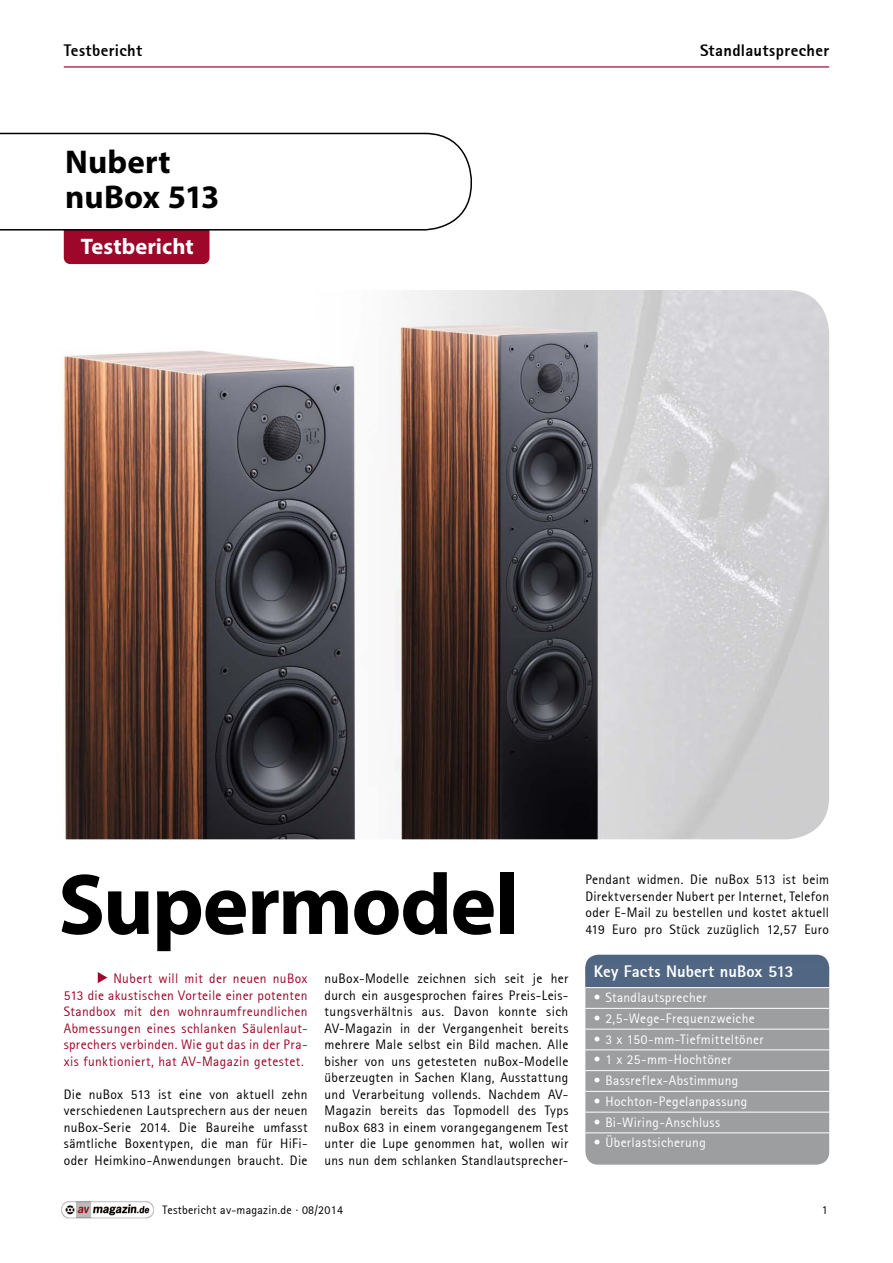
<style>
.page{position:relative;width:893px;height:1263px;background:#fff}
.page>*{position:absolute;margin:0;border:0;box-sizing:border-box;transform-origin:0 0}
.t1{font:700 87px "Myriad Pro";letter-spacing:-.02em;color:#000}
.Überhead_x{font:700 33px "Myriad Pro";letter-spacing:.005em;color:#000}
.t2{font:700 22.5px "Myriad Pro";letter-spacing:.005em;color:#fff}
.Sky_x{font:800 16.5px "Rotis Sans Serif";letter-spacing:.02em;color:#000}
.Kiste_Head_x{font:800 16.5px "Rotis Sans Serif";letter-spacing:.005em;color:#fff}
.Brot_ohne_Einzug_x{font:13.5px/16.5px "Rotis Sans Serif";letter-spacing:.02em;color:#000;text-align:justify}
.Brot_x{font:13.5px/16.5px "Rotis Sans Serif";letter-spacing:.03em;color:#9e062a;text-align:justify}
.Kiste_Aufzählung_x{font:13.5px "Rotis Sans Serif";letter-spacing:.025em;color:#fff}
._8pt_x{font:12px "Rotis Sans Serif";letter-spacing:.02em;color:#000}
</style>
<div class="page">
<img style="left:63px;top:290px;width:766px;height:549px">
<svg style="left:98px;top:972px;width:9px;height:11px"></svg>
<hr style="left:64px;top:66px;width:765px;height:2px;background:#9e062a">
<div style="left:64px;top:231px;width:145px;height:33px;background:#9e062a"></div>
<svg style="left:0;top:133px;width:472px;height:98px"></svg>
<img style="left:61px;top:1201px;width:93px;height:18px">
<svg style="left:585px;top:955px;width:244px;height:210px;background:#989c9e"></svg>
<div style="left:585px;top:967px;width:244px;height:21px;background:#506682"></div>
<hr style="left:585px;top:987px;width:244px;height:1px;background:#fff">
<hr style="left:585px;top:1008px;width:244px;height:1px;background:#fff">
<hr style="left:585px;top:1029px;width:244px;height:1px;background:#fff">
<hr style="left:585px;top:1049px;width:244px;height:1px;background:#fff">
<hr style="left:585px;top:1070px;width:244px;height:1px;background:#fff">
<hr style="left:585px;top:1091px;width:244px;height:1px;background:#fff">
<hr style="left:585px;top:1112px;width:244px;height:1px;background:#fff">
<hr style="left:585px;top:1132px;width:244px;height:1px;background:#fff">
<p class="Sky_x" style="left:64px;top:40px;width:80px">Testbericht</p>
<p class="Sky_x" style="left:700px;top:40px;width:131px">Standlautsprecher</p>
<p class="Überhead_x" style="left:65px;top:141px;width:107px">Nubert</p>
<p class="Überhead_x" style="left:65px;top:175px;width:156px">nuBox 513</p>
<p class="t2" style="left:81px;top:232px;width:114px">Testbericht</p>
<p class="t1" style="left:58px;top:848px;width:462px">Supermodel</p>
<p class="Brot_ohne_Einzug_x" style="left:325px;top:970px;width:245px">nuBox-Modelle zeichnen sich seit je her durch ein ausgesprochen faires Preis-Leis&shy;tungsverhältnis aus. Davon konnte sich AV-Magazin in der Vergangenheit bereits mehrere Male selbst ein Bild machen. Alle bisher von uns getesteten nuBox-Modelle überzeugten in Sachen Klang, Ausstattung und Verarbeitung vollends. Nachdem AV-Magazin bereits das Topmodell des Typs nuBox 683 in einem vorangegangenem Test unter die Lupe genommen hat, wollen wir uns nun dem schlanken Standlautsprecher-</p>
<p class="Brot_x" style="left:64px;top:970px;width:245px;text-indent:50px">Nubert will mit der neuen nuBox 513 die akustischen Vorteile einer potenten Standbox mit den wohnraumfreundlichen Abmessungen eines schlanken Säulenlaut&shy;sprechers verbinden. Wie gut das in der Pra&shy;xis funktioniert, hat AV-Magazin getestet.</p>
<p class="Brot_ohne_Einzug_x" style="left:64px;top:1086px;width:245px">Die nuBox 513 ist eine von aktuell zehn verschiedenen Lautsprechern aus der neuen nuBox-Serie 2014. Die Baureihe umfasst sämtliche Boxentypen, die man für HiFi&shy;oder Heimkino-Anwendungen braucht. Die</p>
<p class="_8pt_x" style="left:162px;top:1203px;width:182px">Testbericht av-magazin.de · 08/2014</p>
<p class="Brot_ohne_Einzug_x" style="left:585px;top:871px;width:245px">Pendant widmen. Die nuBox 513 ist beim Direktversender Nubert per Internet, Telefon oder E-Mail zu bestellen und kostet aktuell 419 Euro pro Stück zuzüglich 12,57 Euro</p>
<p class="Kiste_Head_x" style="left:594px;top:961px;width:201px">Key Facts Nubert nuBox 513</p>
<p class="Kiste_Aufzählung_x" style="left:594px;top:989px;width:114px">• Standlautsprecher</p>
<p class="Kiste_Aufzählung_x" style="left:594px;top:1010px;width:162px">• 2,5-Wege-Frequenzweiche</p>
<p class="Kiste_Aufzählung_x" style="left:594px;top:1031px;width:171px">• 3 x 150-mm-Tiefmitteltöner</p>
<p class="Kiste_Aufzählung_x" style="left:594px;top:1052px;width:139px">• 1 x 25-mm-Hochtöner</p>
<p class="Kiste_Aufzählung_x" style="left:594px;top:1072px;width:146px">• Bassreflex-Abstimmung</p>
<p class="Kiste_Aufzählung_x" style="left:594px;top:1093px;width:155px">• Hochton-Pegelanpassung</p>
<p class="Kiste_Aufzählung_x" style="left:594px;top:1114px;width:128px">• Bi-Wiring-Anschluss</p>
<p class="Kiste_Aufzählung_x" style="left:594px;top:1135px;width:113px">• Überlastsicherung</p>
<p class="_8pt_x" style="left:822px;top:1203px;width:7px">1</p>
</div>
